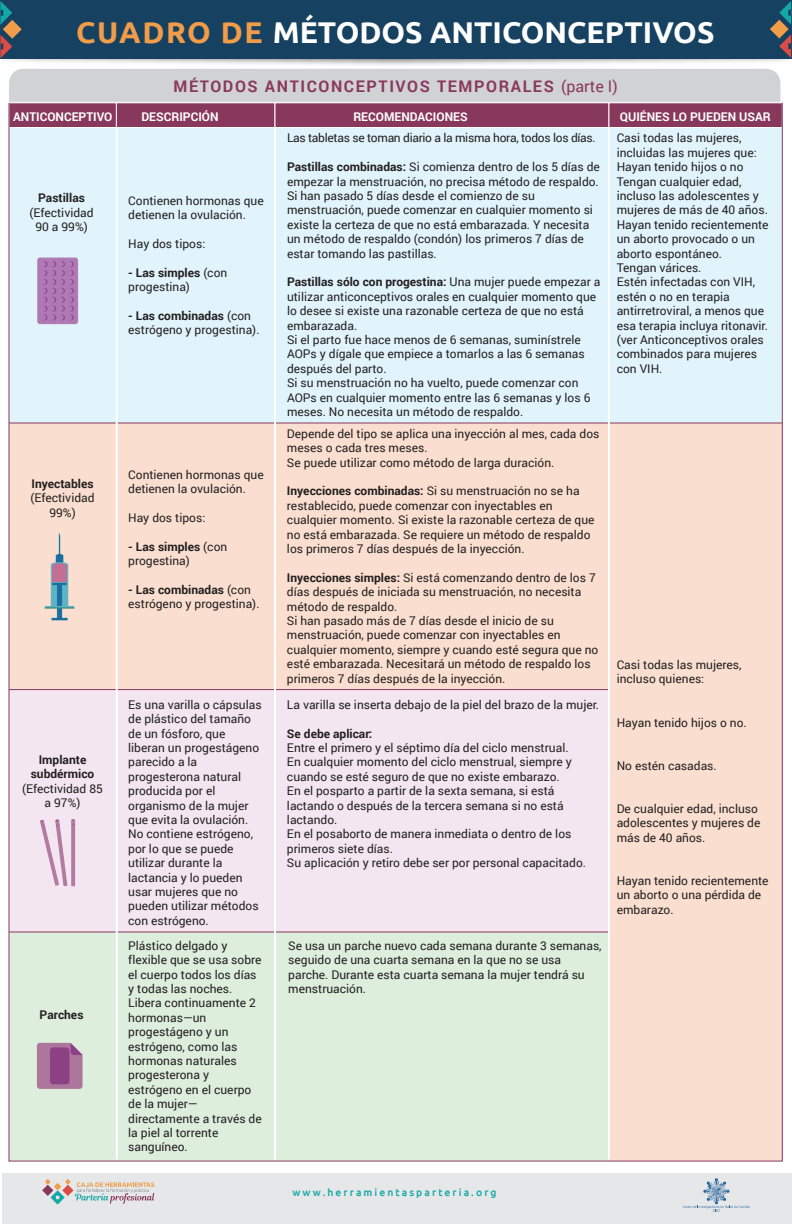
<style>
.page{position:relative;width:792px;height:1224px;background:#fff}
.page>*{position:absolute;margin:0;border:0;box-sizing:border-box;transform-origin:0 0}
.t1{font:700 30px "Ubuntu";color:#fff}
.t2{font:700 16px "Roboto";letter-spacing:.1em;color:#89385d}
.t3{font:12px/14.4px "Roboto";color:#231f20}
.t4{font:700 12px/14.4px "Roboto";color:#231f20;text-align:center}
.t5{font:700 12px "Roboto";color:#fff}
.t6{font:12px "Roboto";letter-spacing:-.025em;color:#231f20}
.t7{font:500 10.3px "Ubuntu";letter-spacing:.2em;color:#13a7a5}
.s1{color:#f19c49}
.s2{font-weight:400}
.s3{font-weight:700}
</style>
<div class="page">
<div style="left:609px;top:423px;width:173px;height:737px;background:#fadfd0"></div>
<div style="left:9px;top:128px;width:773px;height:295px;background:#e1f4fc"></div>
<div style="left:9px;top:423px;width:600px;height:267px;background:#fadfd0"></div>
<div style="left:9px;top:690px;width:599px;height:242px;background:#f4e6f0"></div>
<div style="left:9px;top:932px;width:599px;height:228px;background:#ded"></div>
<div style="left:9px;top:69px;width:771px;height:33px;background:#d1d2d4"></div>
<div style="left:8px;top:102px;width:109px;height:26px;background:#89385d;border:1px solid #fff"></div>
<div style="left:116px;top:102px;width:160px;height:26px;background:#89385d;border:1px solid #fff"></div>
<div style="left:274px;top:102px;width:335px;height:26px;background:#89385d;border:1px solid #fff"></div>
<div style="left:608px;top:102px;width:175px;height:26px;background:#89385d;border:1px solid #fff"></div>
<div style="left:0;top:1px;width:792px;height:57px;background:#174161"></div>
<img style="left:37px;top:257px;width:42px;height:68px">
<img style="left:44px;top:532px;width:31px;height:89px">
<img style="left:36px;top:1042px;width:47px;height:47px">
<hr style="left:9px;top:689px;width:600px;height:1px;background:#89385d">
<hr style="left:9px;top:422px;width:773px;height:2px;background:#89385d">
<hr style="left:9px;top:932px;width:600px;height:1px;background:#89385d">
<hr style="left:274px;top:128px;width:2px;height:1031px;background:#fff">
<hr style="left:116px;top:128px;width:2px;height:1031px;background:#fff">
<hr style="left:608px;top:128px;width:2px;height:1031px;background:#fff">
<svg style="left:40px;top:819px;width:35px;height:67px"></svg>
<div style="left:2px;top:1173px;width:790px;height:51px;background:#e6e7e9"></div>
<svg style="left:42px;top:1179px;width:112px;height:26px"></svg>
<svg style="left:683px;top:1178px;width:67px;height:34px"></svg>
<h1 class="t1" style="left:76px;top:14px;width:640px"><span class="s1">CUADRO DE</span> MÉTODOS ANTICONCEPTIVOS</h1>
<h2 class="t2" style="left:173px;top:75px;width:446px">MÉTODOS ANTICONCEPTIVOS TEMPORALES <span class="s2">(parte I)</span></h2>
<p class="t5" style="left:13px;top:108px;width:101px">ANTICONCEPTIVO</p>
<p class="t5" style="left:141px;top:108px;width:79px">DESCRIPCIÓN</p>
<p class="t5" style="left:353px;top:108px;width:116px">RECOMENDACIONES</p>
<p class="t5" style="left:620px;top:108px;width:153px">QUIÉNES LO PUEDEN USAR</p>
<p class="t6" style="left:287px;top:130px;width:310px">Las tabletas se toman diario a la misma hora, todos los días.</p>
<p class="t3" style="left:287px;top:159px;width:314px"><span class="s3">Pastillas combinadas:</span> Si comienza dentro de los 5 días de empezar la menstruación, no precisa método de respaldo.<br>Si han pasado 5 días desde el comienzo de su menstruación, puede comenzar en cualquier momento si existe la certeza de que no está embarazada. Y necesita un método de respaldo (condón) los primeros 7 días de estar tomando las pastillas.</p>
<p class="t3" style="left:287px;top:275px;width:315px"><span class="s3">Pastillas sólo con progestina:</span> Una mujer puede empezar a utilizar anticonceptivos orales en cualquier momento que lo desee si existe una razonable certeza de que no está embarazada.<br>Si el parto fue hace menos de 6 semanas, suminístrele AOPs y dígale que empiece a tomarlos a las 6 semanas después del parto.<br>Si su menstruación no ha vuelto, puede comenzar con AOPs en cualquier momento entre las 6 semanas y los 6 meses. No necesita un método de respaldo.</p>
<p class="t3" style="left:617px;top:131px;width:153px">Casi todas las mujeres, incluidas las mujeres que:<br>Hayan tenido hijos o no<br>Tengan cualquier edad, incluso las adolescentes y mujeres de más de 40 años.<br>Hayan tenido recientemente un aborto provocado o un aborto espontáneo.<br>Tengan várices.<br>Estén infectadas con VIH, estén o no en terapia antirretroviral, a menos que esa terapia incluya ritonavir. (ver Anticonceptivos orales combinados para mujeres con VIH.</p>
<p class="t4" style="left:38px;top:191px;width:48px">Pastillas</p>
<p class="t3" style="left:30px;top:205px;width:66px;text-align:center">(Efectividad<br>90 a 99%)</p>
<p class="t3" style="left:128px;top:193px;width:137px">Contienen hormonas que detienen la ovulación.</p>
<p class="t3" style="left:128px;top:236px;width:79px">Hay dos tipos:</p>
<p class="t3" style="left:128px;top:265px;width:101px"><span class="s3">- Las simples</span> (con progestina)</p>
<p class="t3" style="left:128px;top:308px;width:133px"><span class="s3">- Las combinadas</span> (con estrógeno y progestina).</p>
<p class="t4" style="left:32px;top:476px;width:64px">Inyectables</p>
<p class="t3" style="left:31px;top:490px;width:66px;text-align:center">(Efectividad<br>99%)</p>
<p class="t4" style="left:31px;top:752px;width:65px">Implante subdérmico</p>
<p class="t3" style="left:22px;top:781px;width:82px;text-align:center">(Efectividad 85 a 97%)</p>
<p class="t4" style="left:40px;top:1007px;width:45px">Parches</p>
<p class="t3" style="left:128px;top:467px;width:137px">Contienen hormonas que detienen la ovulación.</p>
<p class="t3" style="left:128px;top:510px;width:79px">Hay dos tipos:</p>
<p class="t3" style="left:128px;top:539px;width:101px"><span class="s3">- Las simples</span> (con progestina)</p>
<p class="t3" style="left:128px;top:582px;width:133px"><span class="s3">- Las combinadas</span> (con estrógeno y progestina).</p>
<p class="t3" style="left:128px;top:697px;width:135px">Es una varilla o cápsulas de plástico del tamaño de un fósforo, que liberan un progestágeno parecido a la progesterona natural producida por el organismo de la mujer que evita la ovulación.<br>No contiene estrógeno, por lo que se puede utilizar durante la lactancia y lo pueden usar mujeres que no pueden utilizar métodos con estrógeno.</p>
<p class="t3" style="left:128px;top:938px;width:135px">Plástico delgado y flexible que se usa sobre el cuerpo todos los días y todas las noches.<br>Libera continuamente 2 hormonas—un progestágeno y un estrógeno, como las hormonas naturales progesterona y estrógeno en el cuerpo de la mujer— directamente a través de la piel al torrente sanguíneo.</p>
<p class="t3" style="left:287px;top:426px;width:314px">Depende del tipo se aplica una inyección al mes, cada dos meses o cada tres meses.<br>Se puede utilizar como método de larga duración.</p>
<p class="t3" style="left:287px;top:483px;width:309px"><span class="s3">Inyecciones combinadas:</span> Si su menstruación no se ha restablecido, puede comenzar con inyectables en cualquier momento. Si existe la razonable certeza de que no está embarazada. Se requiere un método de respaldo los primeros 7 días después de la inyección.</p>
<p class="t3" style="left:287px;top:570px;width:313px"><span class="s3">Inyecciones simples:</span> Si está comenzando dentro de los 7 días después de iniciada su menstruación, no necesita método de respaldo.<br>Si han pasado más de 7 días desde el inicio de su menstruación, puede comenzar con inyectables en cualquier momento, siempre y cuando esté segura que no esté embarazada. Necesitará un método de respaldo los primeros 7 días después de la inyección.</p>
<p class="t3" style="left:287px;top:697px;width:314px">La varilla se inserta debajo de la piel del brazo de la mujer.</p>
<p class="t4" style="left:287px;top:726px;width:87px">Se debe aplicar:</p>
<p class="t3" style="left:287px;top:740px;width:301px">Entre el primero y el séptimo día del ciclo menstrual.<br>En cualquier momento del ciclo menstrual, siempre y cuando se esté seguro de que no existe embarazo.<br>En el posparto a partir de la sexta semana, si está lactando o después de la tercera semana si no está lactando.<br>En el posaborto de manera inmediata o dentro de los primeros siete días.<br>Su aplicación y retiro debe ser por personal capacitado.</p>
<p class="t3" style="left:288px;top:938px;width:315px">Se usa un parche nuevo cada semana durante 3 semanas, seguido de una cuarta semana en la que no se usa parche. Durante esta cuarta semana la mujer tendrá su menstruación.</p>
<p class="t3" style="left:617px;top:657px;width:126px">Casi todas las mujeres, incluso quienes:</p>
<p class="t3" style="left:617px;top:715px;width:132px">Hayan tenido hijos o no.</p>
<p class="t3" style="left:617px;top:758px;width:102px">No estén casadas.</p>
<p class="t3" style="left:617px;top:801px;width:145px">De cualquier edad, incluso adolescentes y mujeres de más de 40 años.</p>
<p class="t3" style="left:617px;top:873px;width:153px">Hayan tenido recientemente un aborto o una pérdida de embarazo.</p>
<p class="t7" style="left:292px;top:1185px;width:206px">www.herramientasparteria.org</p>
</div>
